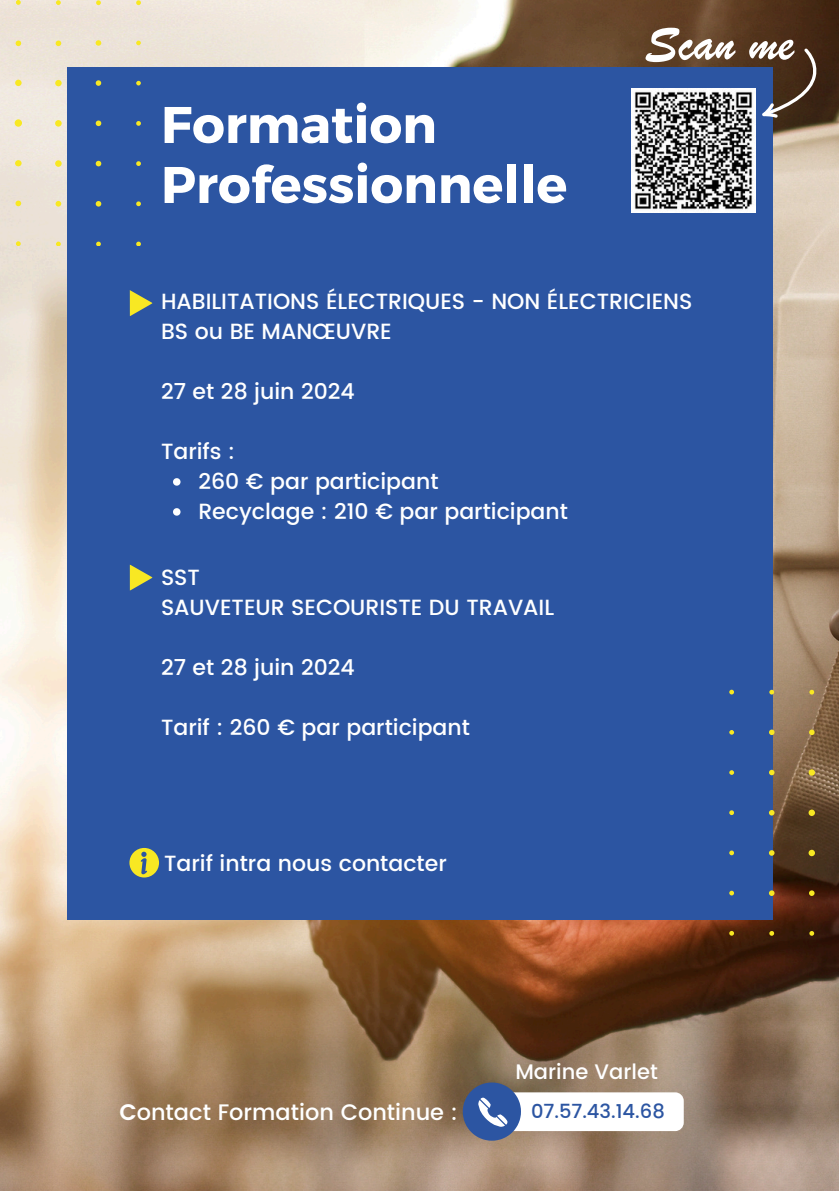
<style>
.page{position:relative;width:839px;height:1191px;background:#fff}
.page>*{position:absolute;margin:0;border:0;box-sizing:border-box;transform-origin:0 0}
.t1{font:700 51.4px/60px "Montserrat";color:#fff}
.t2{font:500 22.4px "Poppins";color:#fff}
.t3{font:500 22px/30px "Poppins";color:#fff}
.t4{font:500 21px "Poppins";color:#fff}
.t5{font:500 19.6px "Poppins";color:#2c55a2}
.s1{font-weight:600}
</style>
<div class="page">
<img style="left:0;top:0;width:838px;height:1191px">
<div style="left:67px;top:67px;width:705px;height:853px;background:#2c55a2"></div>
<svg style="left:129px;top:290px;width:24px;height:26px"></svg>
<svg style="left:729px;top:689px;width:109px;height:246px"></svg>
<svg style="left:0;top:0;width:141px;height:246px"></svg>
<svg style="left:173px;top:478px;width:7px;height:8px"></svg>
<svg style="left:173px;top:508px;width:7px;height:8px"></svg>
<svg style="left:129px;top:564px;width:24px;height:27px"></svg>
<img style="left:631px;top:88px;width:124px;height:125px">
<div style="left:468px;top:1092px;width:215px;height:39px;background:#fff;border-radius:9px"></div>
<svg style="left:463px;top:1083px;width:58px;height:57px;background:#546da0"></svg>
<svg style="left:129px;top:848px;width:30px;height:30px"></svg>
<svg style="left:645px;top:28px;width:90px;height:34px"></svg>
<svg style="left:749px;top:40px;width:70px;height:78px"></svg>
<h1 class="t1" style="left:161px;top:95px;width:408px">Formation<br>Professionnelle</h1>
<p class="t3" style="left:161px;top:287px;width:533px">HABILITATIONS ÉLECTRIQUES - NON ÉLECTRICIENS<br>BS ou BE MANŒUVRE</p>
<p class="t3" style="left:161px;top:377px;width:195px">27 et 28 juin 2024</p>
<p class="t3" style="left:198px;top:437px;width:371px;text-indent:-37px">Tarifs :<br>260 € par participant<br>Recyclage : 210 € par participant</p>
<p class="t3" style="left:161px;top:562px;width:394px">SST<br>SAUVETEUR SECOURISTE DU TRAVAIL</p>
<p class="t3" style="left:161px;top:652px;width:195px">27 et 28 juin 2024</p>
<p class="t3" style="left:161px;top:712px;width:310px">Tarif : 260 € par participant</p>
<p class="t3" style="left:164px;top:849px;width:284px">Tarif intra nous contacter</p>
<p class="t4" style="left:515px;top:1057px;width:144px">Marine Varlet</p>
<p class="t2" style="left:119px;top:1096px;width:340px"><span class="s1">C</span>ontact Formation Continue :</p>
<p class="t5" style="left:531px;top:1096px;width:135px">07.57.43.14.68</p>
</div>
